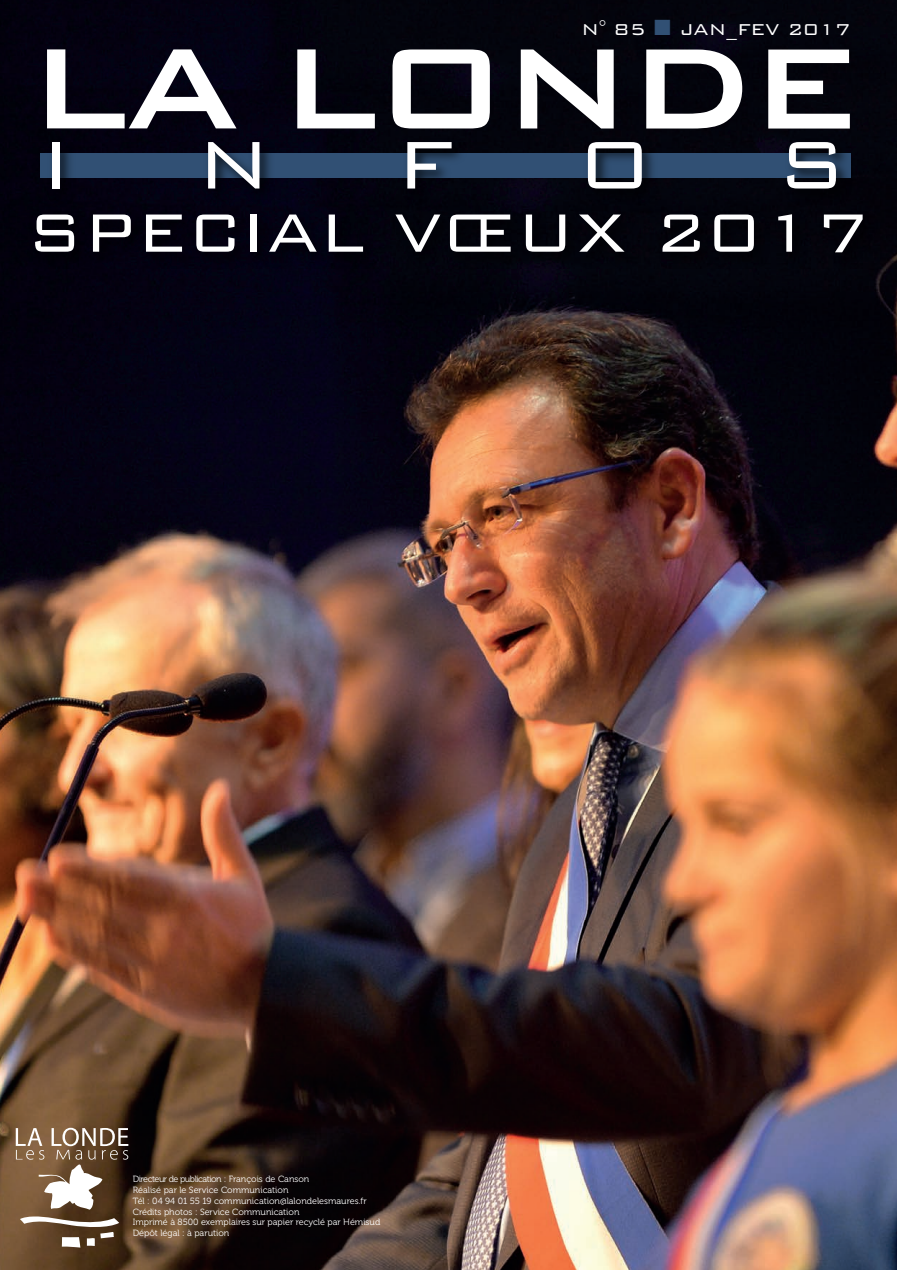
<style>
.page{position:relative;width:897px;height:1270px;background:#fff}
.page>*{position:absolute;margin:0;border:0;box-sizing:border-box;transform-origin:0 0}
.t1{font:500 153px "Bank Gothic BT";letter-spacing:-.05em;color:#fff}
.t2{font:300 90px "Bank Gothic BT";color:#fff}
.t3{font:300 72px "Bank Gothic BT";color:#fff}
.t4{font:300 21px "Bank Gothic BT";color:#fff}
.t5{font:9px/10.8px "Museo 300";color:#fff}
</style>
<div class="page">
<img style="left:0;top:0;width:897px;height:1270px">
<svg style="left:20px;top:1216px;width:99px;height:31px"></svg>
<svg style="left:16px;top:1128px;width:112px;height:81px"></svg>
<img style="left:0;top:190px;width:897px;height:223px">
<img style="left:9px;top:111px;width:885px;height:144px">
<svg style="left:892px;top:1264px;width:5px;height:6px"></svg>
<svg style="left:655px;top:20px;width:15px;height:15px"></svg>
<h3 class="t4" style="left:581px;top:15px;width:65px">N° 85</h3>
<h3 class="t4" style="left:680px;top:15px;width:172px">JAN_FEV 2017</h3>
<h1 class="t1" style="left:27px;top:6px;width:838px">LA LONDE</h1>
<h2 class="t2" style="left:40px;top:105px;width:33px">I</h2>
<h2 class="t2" style="left:196px;top:105px;width:77px">N</h2>
<h2 class="t2" style="left:395px;top:105px;width:59px">F</h2>
<h2 class="t2" style="left:576px;top:105px;width:78px">O</h2>
<h2 class="t2" style="left:777px;top:105px;width:72px">S</h2>
<h3 class="t3" style="left:27px;top:185px;width:843px">SPECIAL VŒUX 2017</h3>
<p class="t5" style="left:133px;top:1174px;width:249px">Directeur de publication : François de Canson<br>Réalisé par le Service Communication<br>Tél : 04 94 01 55 19 communication@lalondelesmaures.fr Crédits photos : Service Communication<br>Imprimé à 8500 exemplaires sur papier recyclé par Hémisud Dépôt légal : à parution</p>
</div>
